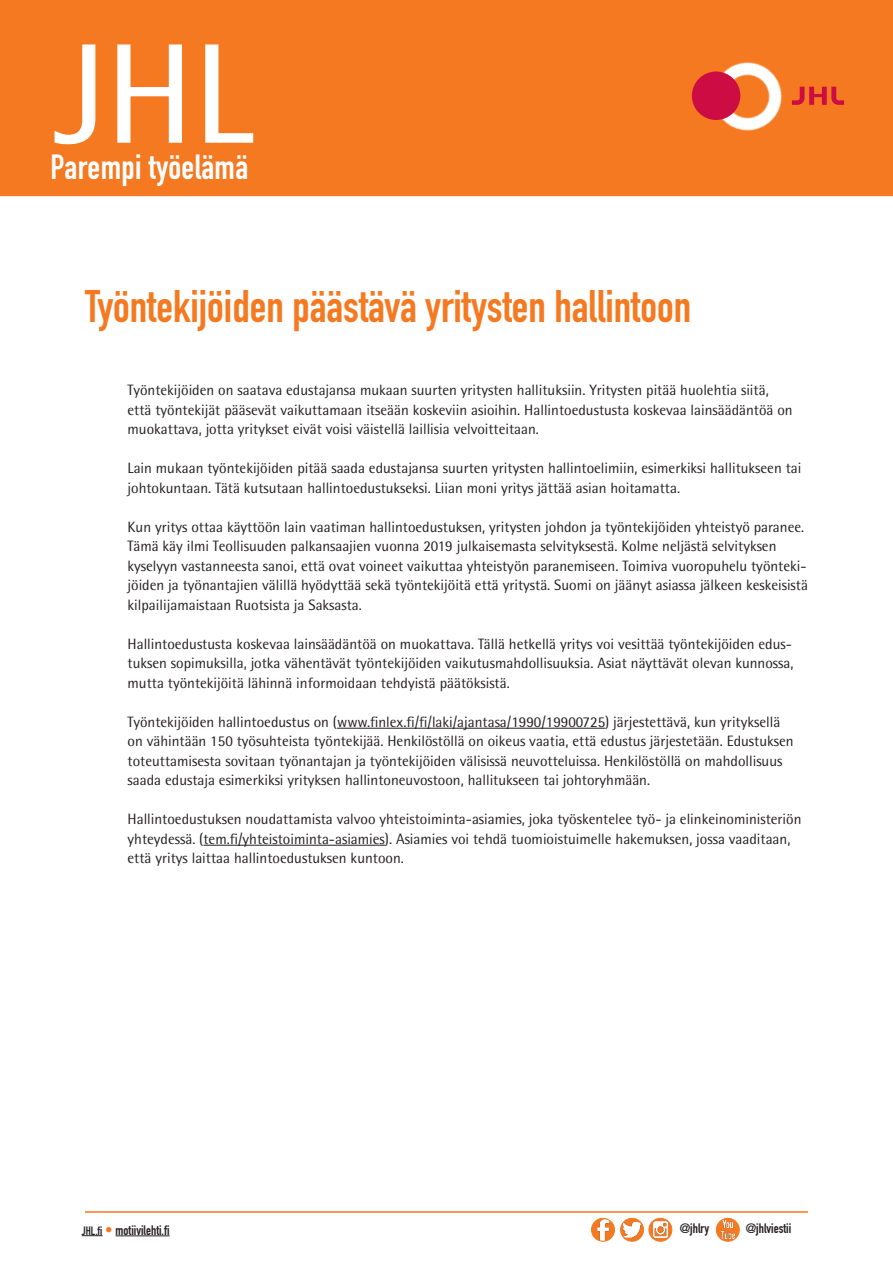
<style>
.page{position:relative;width:893px;height:1263px;background:#fff}
.page>*{position:absolute;margin:0;border:0;box-sizing:border-box;transform-origin:0 0}
.otsikko{font:45px "DIN Engschrift Std";color:#f47921}
.t1{font:34.5px "DIN Engschrift Std";letter-spacing:.01em;color:#fff}
.leipis{font:15px/19.5px "Rotis Semi Sans Std";color:#231f20}
.t2{font:13.5px "DIN Engschrift Std";color:#231f20}
.s1{font-size:12px}
.s2{font-size:15px;color:#f47921}
</style>
<div class="page">
<div style="left:0;top:0;width:893px;height:196px;background:#f47921"></div>
<svg style="left:54px;top:44px;width:200px;height:101px"></svg>
<img style="left:707px;top:56px;width:81px;height:81px">
<div style="left:692px;top:72px;width:48px;height:48px;background:#cd0c44;border-radius:50%"></div>
<svg style="left:792px;top:87px;width:52px;height:18px"></svg>
<hr style="left:85px;top:1211px;width:723px;height:2px;background:#f47921">
<svg style="left:82px;top:1235px;width:21px;height:1px"></svg>
<hr style="left:116px;top:1235px;width:54px;height:1px;background:#231f20">
<div style="left:621px;top:1218px;width:22px;height:23px;background:#f47921;border-radius:50%"></div>
<img style="left:623px;top:1222px;width:18px;height:16px">
<div style="left:620px;top:1218px;width:24px;height:24px;border:1px solid #f47921;border-radius:50%"></div>
<div style="left:592px;top:1218px;width:22px;height:23px;background:#f47921;border-radius:50%"></div>
<img style="left:597px;top:1220px;width:12px;height:20px">
<div style="left:591px;top:1218px;width:24px;height:24px;border:1px solid #f47921;border-radius:50%"></div>
<svg style="left:649px;top:1218px;width:23px;height:23px"></svg>
<img style="left:653px;top:1222px;width:15px;height:15px">
<div style="left:648px;top:1218px;width:24px;height:24px;border:1px solid #f47921;border-radius:50%"></div>
<svg style="left:716px;top:1218px;width:23px;height:23px"></svg>
<img style="left:721px;top:1221px;width:14px;height:17px">
<div style="left:716px;top:1218px;width:24px;height:24px;border:1px solid #f47921;border-radius:50%"></div>
<hr style="left:337px;top:728px;width:268px;height:1px;background:#231f20">
<hr style="left:203px;top:845px;width:182px;height:1px;background:#231f20">
<h2 class="t1" style="left:51px;top:146px;width:199px">Parempi työelämä</h2>
<p class="otsikko" style="left:85px;top:279px;width:608px">Työntekijöiden päästävä yritysten hallintoon</p>
<p class="leipis" style="left:128px;top:380px;width:667px">Työntekijöiden on saatava edustajansa mukaan suurten yritysten hallituksiin. Yritysten pitää huolehtia siitä, että työntekijät pääsevät vaikuttamaan itseään koskeviin asioihin. Hallintoedustusta koskevaa lainsäädäntöä on muokattava, jotta yritykset eivät voisi väistellä laillisia velvoitteitaan.</p>
<p class="leipis" style="left:128px;top:458px;width:675px">Lain mukaan työntekijöiden pitää saada edustajansa suurten yritysten hallintoelimiin, esimerkiksi hallitukseen tai johtokuntaan. Tätä kutsutaan hallintoedustukseksi. Liian moni yritys jättää asian hoitamatta.</p>
<p class="leipis" style="left:128px;top:517px;width:682px">Kun yritys ottaa käyttöön lain vaatiman hallintoedustuksen, yritysten johdon ja työntekijöiden yhteistyö paranee.<br>Tämä käy ilmi Teollisuuden palkansaajien vuonna 2019 julkaisemasta selvityksestä. Kolme neljästä selvityksen kyselyyn vastanneesta sanoi, että ovat voineet vaikuttaa yhteistyön paranemiseen. Toimiva vuoropuhelu työnteki&shy;jöiden ja työnantajien välillä hyödyttää sekä työntekijöitä että yritystä. Suomi on jäänyt asiassa jälkeen keskeisistä kilpailijamaistaan Ruotsista ja Saksasta.</p>
<p class="leipis" style="left:128px;top:634px;width:667px;text-align:justify">Hallintoedustusta koskevaa lainsäädäntöä on muokattava. Tällä hetkellä yritys voi vesittää työntekijöiden edus&shy;tuksen sopimuksilla, jotka vähentävät työntekijöiden vaikutusmahdollisuuksia. Asiat näyttävät olevan kunnossa, mutta työntekijöitä lähinnä informoidaan tehdyistä päätöksistä.</p>
<p class="leipis" style="left:128px;top:712px;width:668px">Työntekijöiden hallintoedustus on (www.finlex.fi/fi/laki/ajantasa/1990/19900725) järjestettävä, kun yrityksellä on vähintään 150 työsuhteista työntekijää. Henkilöstöllä on oikeus vaatia, että edustus järjestetään. Edustuksen toteuttamisesta sovitaan työnantajan ja työntekijöiden välisissä neuvotteluissa. Henkilöstöllä on mahdollisuus saada edustaja esimerkiksi yrityksen hallintoneuvostoon, hallitukseen tai johtoryhmään.</p>
<p class="leipis" style="left:128px;top:809px;width:675px">Hallintoedustuksen noudattamista valvoo yhteistoiminta-asiamies, joka työskentelee työ- ja elinkeinoministeriön yhteydessä. (tem.fi/yhteistoiminta-asiamies). Asiamies voi tehdä tuomioistuimelle hakemuksen, jossa vaaditaan, että yritys laittaa hallintoedustuksen kuntoon.</p>
<p class="t2" style="left:82px;top:1222px;width:89px"><span class="s1">JHL.fi</span> <span class="s2">•</span> motiivilehti.fi</p>
<p class="t2" style="left:679px;top:1221px;width:31px">@jhlry</p>
<p class="t2" style="left:745px;top:1221px;width:47px">@jhlviestii</p>
</div>
